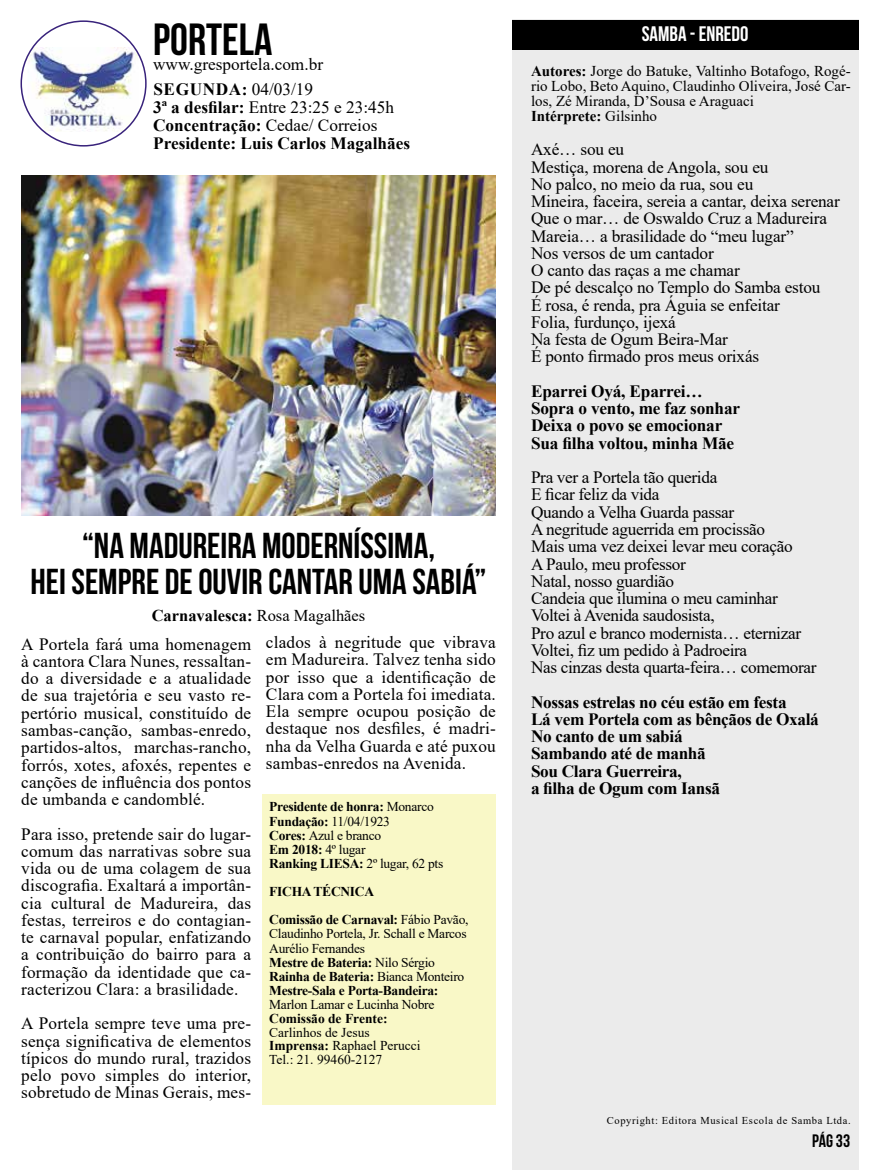
<style>
.page{position:relative;width:872px;height:1170px;background:#fff}
.page>*{position:absolute;margin:0;border:0;box-sizing:border-box;transform-origin:0 0}
.t1{font:700 45px "Bebas Neue";color:#000}
.t2{font:700 36px/36px "Bebas Neue";color:#000;text-align:center}
.t3{font:700 21px "Bebas Neue";color:#fff}
.t4{font:700 18px "Bebas Neue";color:#000}
.t5{font:17.25px/17.2px "Times New Roman";letter-spacing:-.01em;color:#000;text-align:justify}
.t6{font:700 17.25px/17.2px "Times New Roman";letter-spacing:-.02em;color:#000}
.t7{font:700 17.25px/18px "Times New Roman";color:#000}
.t8{font:700 16.5px "Times New Roman";color:#000}
.t9{font:15px/15px "Times New Roman";color:#000}
.t10{font:13.5px/14.2px "Times New Roman";letter-spacing:-.02em;color:#000}
.t11{font:700 13.5px/14.2px "Times New Roman";letter-spacing:-.02em;color:#000}
.t12{font:13.5px/13.5px "Times New Roman";color:#000}
.t13{font:700 13.5px "Times New Roman";color:#000}
.t14{font:10.5px "Times New Roman";letter-spacing:.06em;color:#000}
.s1{font-weight:400}
.s2{font-weight:700}
</style>
<div class="page">
<div style="left:512px;top:20px;width:347px;height:1149px;background:#ebebeb"></div>
<div style="left:512px;top:20px;width:347px;height:29px;background:#000"></div>
<div style="left:262px;top:794px;width:234px;height:311px;background:#f9f8c7"></div>
<img style="left:21px;top:175px;width:475px;height:341px">
<img style="left:28px;top:47px;width:110px;height:85px">
<div style="left:21px;top:20px;width:126px;height:126px;border:2px solid #38227b;border-radius:50%"></div>
<h1 class="t1" style="left:153px;top:15px;width:121px">PORTELA</h1>
<p class="t7" style="left:153px;top:80px;width:258px">SEGUNDA: <span class="s1">04/03/19<br></span>3ª a desfilar: <span class="s1">Entre 23:25 e 23:45h<br></span>Concentração: <span class="s1">Cedae/ Correios<br></span>Presidente: Luis Carlos Magalhães</p>
<p class="t5" style="left:153px;top:55px;width:171px">www.gresportela.com.br</p>
<h2 class="t2" style="left:31px;top:527px;width:457px">“NA MADUREIRA MODERNÍSSIMA,<br>HEI SEMPRE DE OUVIR CANTAR UMA SABIÁ”</h2>
<p class="t8" style="left:152px;top:603px;width:215px">Carnavalesca: <span class="s1">Rosa Magalhães</span></p>
<p class="t5" style="left:21px;top:634px;width:231px">A Portela fará uma homenagem à cantora Clara Nunes, ressaltan&shy;do a diversidade e a atualidade de sua trajetória e seu vasto re&shy;pertório musical, constituído de sambas-canção, sambas-enredo, partidos-altos, marchas-rancho, forrós, xotes, afoxés, repentes e canções de influência dos pontos de umbanda e candomblé.</p>
<p class="t5" style="left:21px;top:824px;width:231px">Para isso, pretende sair do lugar&shy;comum das narrativas sobre sua vida ou de uma colagem de sua discografia. Exaltará a importân&shy;cia cultural de Madureira, das festas, terreiros e do contagian&shy;te carnaval popular, enfatizando a contribuição do bairro para a formação da identidade que ca&shy;racterizou Clara: a brasilidade.</p>
<p class="t5" style="left:21px;top:1014px;width:231px">A Portela sempre teve uma pre&shy;sença significativa de elementos típicos do mundo rural, trazidos pelo povo simples do interior, sobretudo de Minas Gerais, mes-</p>
<p class="t5" style="left:266px;top:633px;width:231px">clados à negritude que vibrava em Madureira. Talvez tenha sido por isso que a identificação de Clara com a Portela foi imediata.<br>Ela sempre ocupou posição de destaque nos desfiles, é madri&shy;nha da Velha Guarda e até puxou sambas-enredos na Avenida.</p>
<p class="t11" style="left:269px;top:799px;width:176px">Presidente de honra: <span class="s1">Monarco<br></span>Fundação: <span class="s1">11/04/1923<br></span>Cores: <span class="s1">Azul e branco<br></span>Em 2018: <span class="s1">4º lugar<br></span>Ranking LIESA: <span class="s1">2º lugar, 62 pts</span></p>
<p class="t11" style="left:269px;top:877px;width:201px;line-height:27.8px">FICHA TÉCNICA<br>Comissão de Carnaval: <span class="s1">Fábio Pavão,</span></p>
<p class="t10" style="left:269px;top:926px;width:199px">Claudinho Portela, Jr. Schall e Marcos<br>Aurélio Fernandes<br><span class="s2">Mestre de Bateria:</span> Nilo Sérgio<br><span class="s2">Rainha de Bateria:</span> Bianca Monteiro<br><span class="s2">Mestre-Sala e Porta-Bandeira:</span></p>
<p class="t10" style="left:269px;top:996px;width:167px">Marlon Lamar e Lucinha Nobre</p>
<p class="t13" style="left:269px;top:1008px;width:120px">Comissão de Frente:</p>
<p class="t12" style="left:269px;top:1024px;width:153px">Carlinhos de Jesus<br><span class="s2">Imprensa:</span> Raphael Perucci<br>Tel.: 21. 99460-2127</p>
<p class="t3" style="left:641px;top:22px;width:10px">SAMBA</p>
<p class="t3" style="left:690px;top:22px;width:59px">- ENREDO</p>
<p class="t9" style="left:531px;top:63px;width:321px"><span class="s2">Autores:</span> Jorge do Batuke, Valtinho Botafogo, Rogé&shy;rio Lobo, Beto Aquino, Claudinho Oliveira, José Car&shy;los, Zé Miranda, D’Sousa e Araguaci<br><span class="s2">Intérprete:</span> Gilsinho</p>
<p class="t5" style="left:531px;top:140px;width:310px;text-align:left">Axé… sou eu<br>Mestiça, morena de Angola, sou eu<br>No palco, no meio da rua, sou eu<br>Mineira, faceira, sereia a cantar, deixa serenar<br>Que o mar… de Oswaldo Cruz a Madureira<br>Mareia… a brasilidade do “meu lugar”<br>Nos versos de um cantador<br>O canto das raças a me chamar<br>De pé descalço no Templo do Samba estou<br>É rosa, é renda, pra Águia se enfeitar<br>Folia, furdunço, ijexá<br>Na festa de Ogum Beira-Mar<br>É ponto firmado pros meus orixás</p>
<p class="t6" style="left:531px;top:382px;width:211px">Eparrei Oyá, Eparrei…<br>Sopra o vento, me faz sonhar<br>Deixa o povo se emocionar<br>Sua filha voltou, minha Mãe</p>
<p class="t5" style="left:531px;top:468px;width:287px;text-align:left">Pra ver a Portela tão querida<br>E ficar feliz da vida<br>Quando a Velha Guarda passar<br>A negritude aguerrida em procissão<br>Mais uma vez deixei levar meu coração<br>A Paulo, meu professor<br>Natal, nosso guardião<br>Candeia que ilumina o meu caminhar<br>Voltei à Avenida saudosista,<br>Pro azul e branco modernista… eternizar<br>Voltei, fiz um pedido à Padroeira<br>Nas cinzas desta quarta-feira… comemorar</p>
<p class="t6" style="left:531px;top:692px;width:289px">Nossas estrelas no céu estão em festa<br>Lá vem Portela com as bênçãos de Oxalá<br>No canto de um sabiá<br>Sambando até de manhã<br>Sou Clara Guerreira,<br>a filha de Ogum com Iansã</p>
<p class="t14" style="left:607px;top:1112px;width:245px">Copyright: Editora Musical Escola de Samba Ltda.</p>
<p class="t4" style="left:812px;top:1130px;width:40px">PÁG 33</p>
</div>
